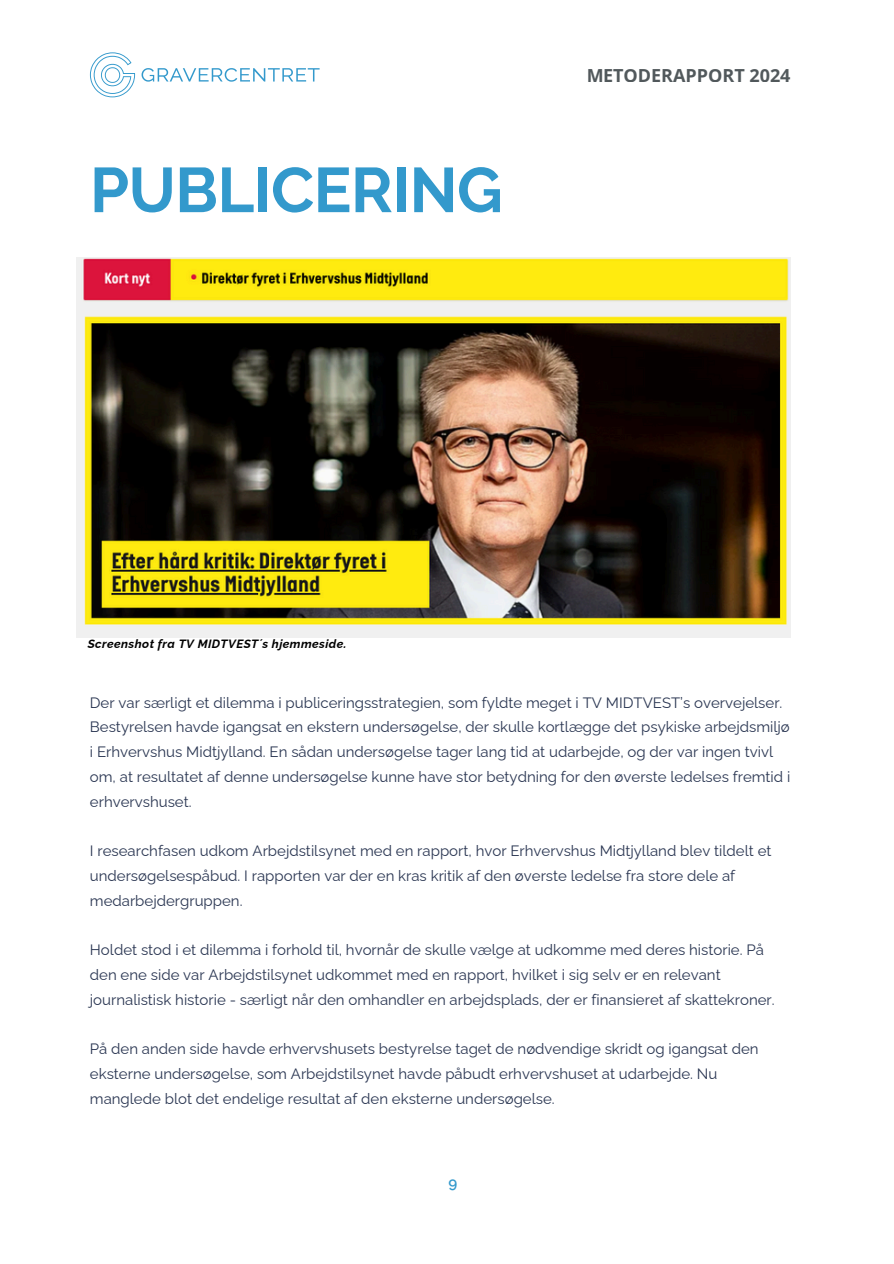
<style>
.page{position:relative;width:894px;height:1264px;background:#fff}
.page>*{position:absolute;margin:0;border:0;box-sizing:border-box;transform-origin:0 0}
.t1{font:700 63px "Raleway";letter-spacing:-.01em;color:#39c}
.t2{font:700 18px "Open Sans";color:#262f33}
.t3{font:15px/24.8px "Raleway";color:#2a3652}
.t4{font:600 15px "Raleway";color:#39c}
.t5{font:italic 700 12px "Raleway";letter-spacing:.035em;color:#000}
</style>
<div class="page">
<svg style="left:141px;top:68px;width:178px;height:14px"></svg>
<svg style="left:90px;top:52px;width:45px;height:45px"></svg>
<img style="left:76px;top:257px;width:714px;height:380px">
<p class="t1" style="left:90px;top:153px;width:414px">PUBLICERING</p>
<p class="t2" style="left:586px;top:62px;width:206px">METODERAPPORT 2024</p>
<h3 class="t5" style="left:88px;top:637px;width:260px">Screenshot fra TV MIDTVEST´s hjemmeside.</h3>
<h2 class="t3" style="left:90px;top:690px;width:701px">Der var særligt et dilemma i publiceringsstrategien, som fyldte meget i TV MIDTVEST’s overvejelser.<br>Bestyrelsen havde igangsat en ekstern undersøgelse, der skulle kortlægge det psykiske arbejdsmiljø i Erhvervshus Midtjylland. En sådan undersøgelse tager lang tid at udarbejde, og der var ingen tvivl om, at resultatet af denne undersøgelse kunne have stor betydning for den øverste ledelses fremtid i erhvervshuset.</h2>
<h1 class="t3" style="left:90px;top:838px;width:683px">I researchfasen udkom Arbejdstilsynet med en rapport, hvor Erhvervshus Midtjylland blev tildelt et undersøgelsespåbud. I rapporten var der en kras kritik af den øverste ledelse fra store dele af medarbejdergruppen.</h1>
<p class="t3" style="left:90px;top:937px;width:686px">Holdet stod i et dilemma i forhold til, hvornår de skulle vælge at udkomme med deres historie. På den ene side var Arbejdstilsynet udkommet med en rapport, hvilket i sig selv er en relevant journalistisk historie - særligt når den omhandler en arbejdsplads, der er finansieret af skattekroner.</p>
<p class="t3" style="left:90px;top:1036px;width:670px">På den anden side havde erhvervshusets bestyrelse taget de nødvendige skridt og igangsat den eksterne undersøgelse, som Arbejdstilsynet havde påbudt erhvervshuset at udarbejde. Nu manglede blot det endelige resultat af den eksterne undersøgelse.</p>
<h3 class="t4" style="left:448px;top:1173px;width:10px">9</h3>
</div>
